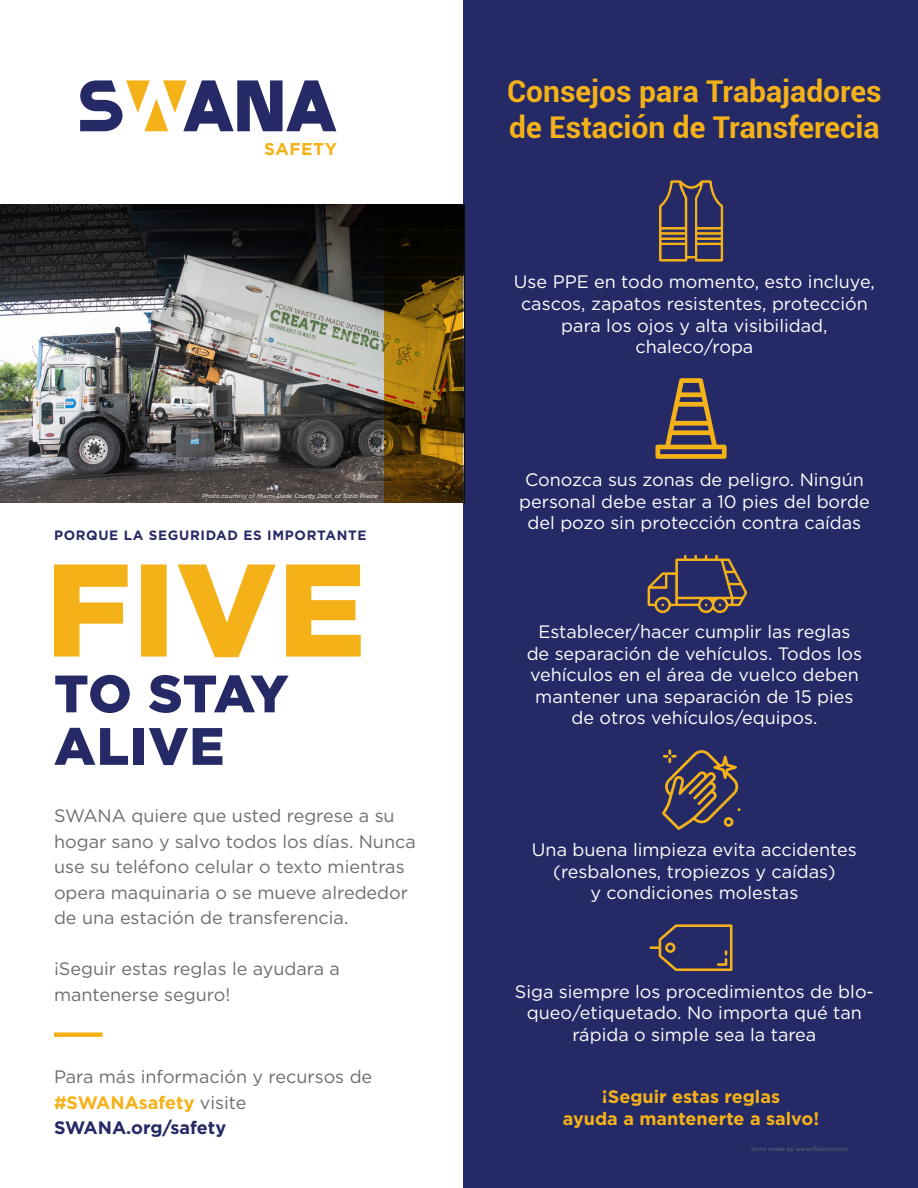
<style>
.page{position:relative;width:918px;height:1188px;background:#fff}
.page>*{position:absolute;margin:0;border:0;box-sizing:border-box;transform-origin:0 0}
.t1{font:900 52.5px/52.5px "Gotham";letter-spacing:.01em;color:#252a66}
.Subhead{font:700 30px/36px "Roboto";color:#f5b218}
.Body_Copy{font:18px/21.6px "Gotham";color:#fff;text-align:center}
.t2{font:18px/25.5px "Gotham";color:#6c6d70}
.Body_Copy-2{font:700 18px "Gotham";color:#f5b218}
.t3{font:700 17.1px "Gotham";letter-spacing:.03em;color:#f5b218}
.t4{font:700 13.5px "Gotham";letter-spacing:.05em;color:#252a66}
.Body_Copy-3{font:italic 6px "Gotham";color:#fff}
.t5{font:italic 6px "Gotham";color:#6c6d70}
.s1{font-weight:700;color:#f5b218}
.s2{font-weight:700;color:#252a66}
</style>
<div class="page">
<svg style="left:80px;top:80px;width:256px;height:51px"></svg>
<svg style="left:54px;top:564px;width:307px;height:93px"></svg>
<div style="left:54px;top:1032px;width:48px;height:5px;background:#f5b218"></div>
<div style="left:463px;top:0;width:455px;height:1188px;background:#252a66"></div>
<svg style="left:463px;top:204px;width:2px;height:298px"></svg>
<img style="left:0;top:204px;width:384px;height:298px">
<svg style="left:384px;top:204px;width:79px;height:298px;background:#573e07"></svg>
<svg style="left:647px;top:555px;width:101px;height:59px"></svg>
<svg style="left:655px;top:378px;width:72px;height:81px"></svg>
<svg style="left:650px;top:924px;width:83px;height:47px"></svg>
<svg style="left:659px;top:179px;width:65px;height:83px"></svg>
<svg style="left:662px;top:749px;width:79px;height:81px"></svg>
<p class="t3" style="left:264px;top:137px;width:74px">SAFETY</p>
<p class="Body_Copy-3" style="left:202px;top:492px;width:177px">Photo courtesy of Miami-Dade County Dept. of Solid Waste</p>
<p class="t4" style="left:54px;top:526px;width:314px">PORQUE LA SEGURIDAD ES IMPORTANTE</p>
<h1 class="t1" style="left:54px;top:667px;width:236px">TO STAY<br>ALIVE</h1>
<p class="t2" style="left:54px;top:803px;width:363px">SWANA quiere que usted regrese a su hogar sano y salvo todos los días. Nunca use su teléfono celular o texto mientras opera maquinaria o se mueve alrededor de una estación de transferencia.</p>
<p class="t2" style="left:54px;top:956px;width:288px">¡Seguir estas reglas le ayudara a mantenerse seguro!</p>
<p class="t2" style="left:54px;top:1063px;width:320px">Para más información y recursos de <span class="s1">#SWANAsafety</span> visite<br><span class="s2">SWANA.org/safety</span></p>
<p class="Subhead" style="left:507px;top:72px;width:376px">Consejos para Trabajadores de Estación de Transferecia</p>
<p class="Body_Copy" style="left:514px;top:271px;width:362px">Use PPE en todo momento, esto incluye, cascos, zapatos resistentes, protección para los ojos y alta visibilidad,</p>
<p class="Body_Copy" style="left:635px;top:336px;width:119px">chaleco/ropa</p>
<p class="Body_Copy" style="left:519px;top:468px;width:352px">Conozca sus zonas de peligro. Ningún personal debe estar a 10 pies del borde del pozo sin protección contra caídas</p>
<p class="Body_Copy" style="left:527px;top:620px;width:337px">Establecer/hacer cumplir las reglas de separación de vehículos. Todos los vehículos en el área de vuelco deben mantener una separación de 15 pies</p>
<p class="Body_Copy" style="left:571px;top:707px;width:247px">de otros vehículos/equipos.</p>
<p class="Body_Copy" style="left:532px;top:839px;width:326px">Una buena limpieza evita accidentes (resbalones, tropiezos y caídas)</p>
<p class="Body_Copy" style="left:591px;top:882px;width:209px">y condiciones molestas</p>
<p class="Body_Copy" style="left:515px;top:980px;width:361px">Siga siempre los procedimientos de blo&shy;queo/etiquetado. No importa qué tan rápida o simple sea la tarea</p>
<p class="Body_Copy-2" style="left:602px;top:1085px;width:180px">¡Seguir estas reglas</p>
<p class="Body_Copy-2" style="left:563px;top:1107px;width:258px">ayuda a mantenerte a salvo!</p>
<p class="t5" style="left:751px;top:1145px;width:98px">Icons made by www.flaticon.com</p>
</div>
